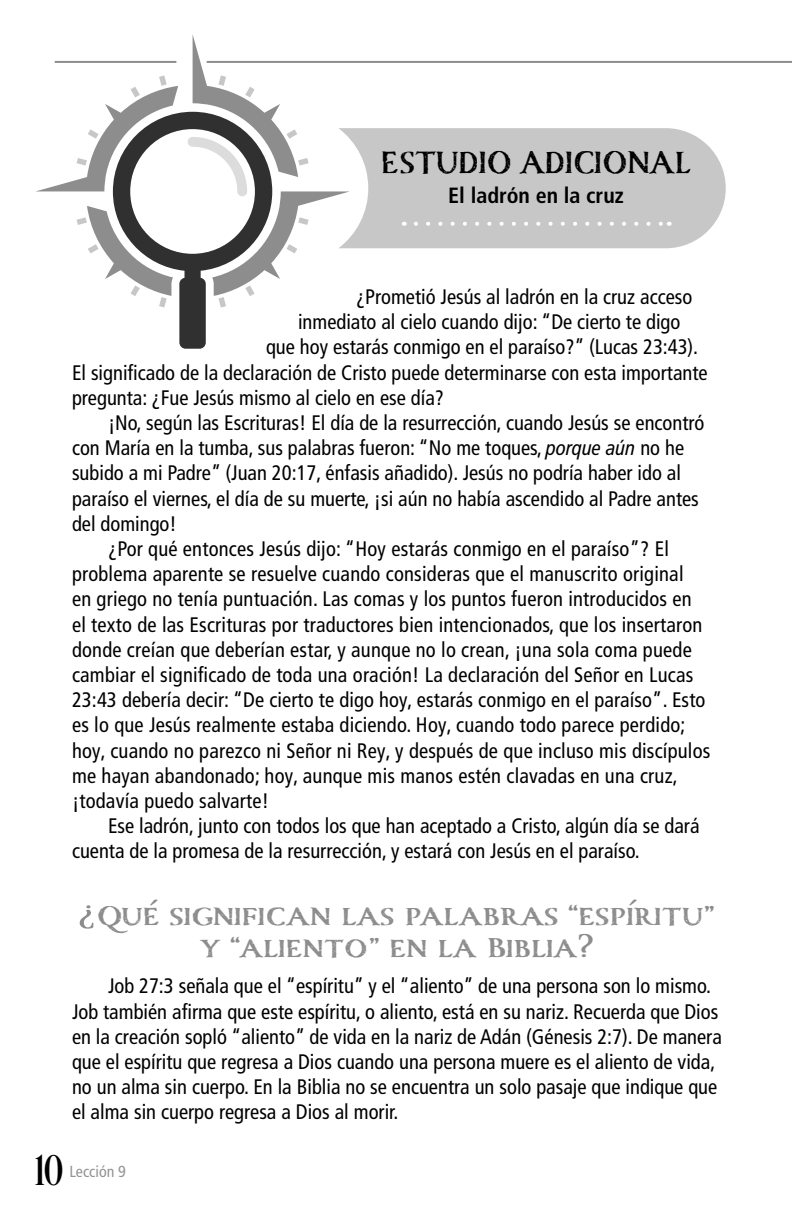
<style>
.page{position:relative;width:792px;height:1224px;background:#fff}
.page>*{position:absolute;margin:0;border:0;box-sizing:border-box;transform-origin:0 0}
.t1{font:44px "Desire Pro";color:#000}
.Further_Study{font:700 38px "Carta Marina";color:#000;scale:.85 1}
.Further_Study_SubHeaders{font:700 34px/32px "Carta Marina";color:#8d8d8d;text-align:center}
.Further_Study_Kicker{font:700 condensed 22px "Frutiger LT Pro";color:#000}
.Main_Copy{font:condensed 21px/25.2px "Frutiger LT Pro";color:#000}
.t2{font:condensed 16px "Frutiger LT Pro";color:#949494}
.s1{font-style:italic}
</style>
<div class="page">
<hr style="left:207px;top:61px;width:585px;height:2px;background:#8d8d8d">
<div style="left:350px;top:128px;width:376px;height:120px;background:#c7c7c7"></div>
<svg style="left:80px;top:905px;width:13px;height:24px"></svg>
<svg style="left:36px;top:35px;width:314px;height:214px"></svg>
<svg style="left:77px;top:75px;width:232px;height:204px"></svg>
<svg style="left:113px;top:112px;width:159px;height:237px"></svg>
<svg style="left:416px;top:222px;width:247px;height:4px"></svg>
<hr style="left:55px;top:61px;width:121px;height:2px;background:#8d8d8d">
<p class="Further_Study" style="left:381px;top:139px;width:366px">ESTUDIO ADICIONAL</p>
<p class="Further_Study_Kicker" style="left:448px;top:183px;width:177px">El ladrón en la cruz</p>
<p class="Main_Copy" style="left:356px;top:284px;width:338px">¿Prometió Jesús al ladrón en la cruz acceso</p>
<p class="Main_Copy" style="left:298px;top:309px;width:384px">inmediato al cielo cuando dijo: “De cierto te digo</p>
<p class="Main_Copy" style="left:266px;top:335px;width:434px">que hoy estarás conmigo en el paraíso?” (Lucas 23:43).</p>
<p class="Main_Copy" style="left:72px;top:360px;width:637px">El significado de la declaración de Cristo puede determinarse con esta importante</p>
<p class="Main_Copy" style="left:72px;top:385px;width:374px">pregunta: ¿Fue Jesús mismo al cielo en ese día?</p>
<p class="Main_Copy" style="left:72px;top:410px;width:634px;text-indent:36px">¡No, según las Escrituras! El día de la resurrección, cuando Jesús se encontró con María en la tumba, sus palabras fueron: “No me toques, <span class="s1">porque aún</span> no he subido a mi Padre” (Juan 20:17, énfasis añadido). Jesús no podría haber ido al paraíso el viernes, el día de su muerte, ¡si aún no había ascendido al Padre antes del domingo!</p>
<p class="Main_Copy" style="left:72px;top:536px;width:640px;text-indent:36px">¿Por qué entonces Jesús dijo: “Hoy estarás conmigo en el paraíso”? El problema aparente se resuelve cuando consideras que el manuscrito original<br>en griego no tenía puntuación. Las comas y los puntos fueron introducidos en el texto de las Escrituras por traductores bien intencionados, que los insertaron donde creían que deberían estar, y aunque no lo crean, ¡una sola coma puede cambiar el significado de toda una oración! La declaración del Señor en Lucas 23:43 debería decir: “De cierto te digo hoy, estarás conmigo en el paraíso”. Esto es lo que Jesús realmente estaba diciendo. Hoy, cuando todo parece perdido; hoy, cuando no parezco ni Señor ni Rey, y después de que incluso mis discípulos me hayan abandonado; hoy, aunque mis manos estén clavadas en una cruz, ¡todavía puedo salvarte!</p>
<p class="Main_Copy" style="left:72px;top:813px;width:629px;text-indent:36px">Ese ladrón, junto con todos los que han aceptado a Cristo, algún día se dará cuenta de la promesa de la resurrección, y estará con Jesús en el paraíso.</p>
<p class="Further_Study_SubHeaders" style="left:97px;top:899px;width:620px">Qué significan las palabras “espíritu” y “aliento” en la Biblia?</p>
<p class="Main_Copy" style="left:72px;top:974px;width:651px;text-indent:36px">Job 27:3 señala que el “espíritu” y el “aliento” de una persona son lo mismo.<br>Job también afirma que este espíritu, o aliento, está en su nariz. Recuerda que Dios en la creación sopló “aliento” de vida en la nariz de Adán (Génesis 2:7). De manera que el espíritu que regresa a Dios cuando una persona muere es el aliento de vida, no un alma sin cuerpo. En la Biblia no se encuentra un solo pasaje que indique que el alma sin cuerpo regresa a Dios al morir.</p>
<h1 class="t1" style="left:35px;top:1144px;width:29px">10</h1>
<p class="t2" style="left:69px;top:1162px;width:58px">Lección 9</p>
</div>
